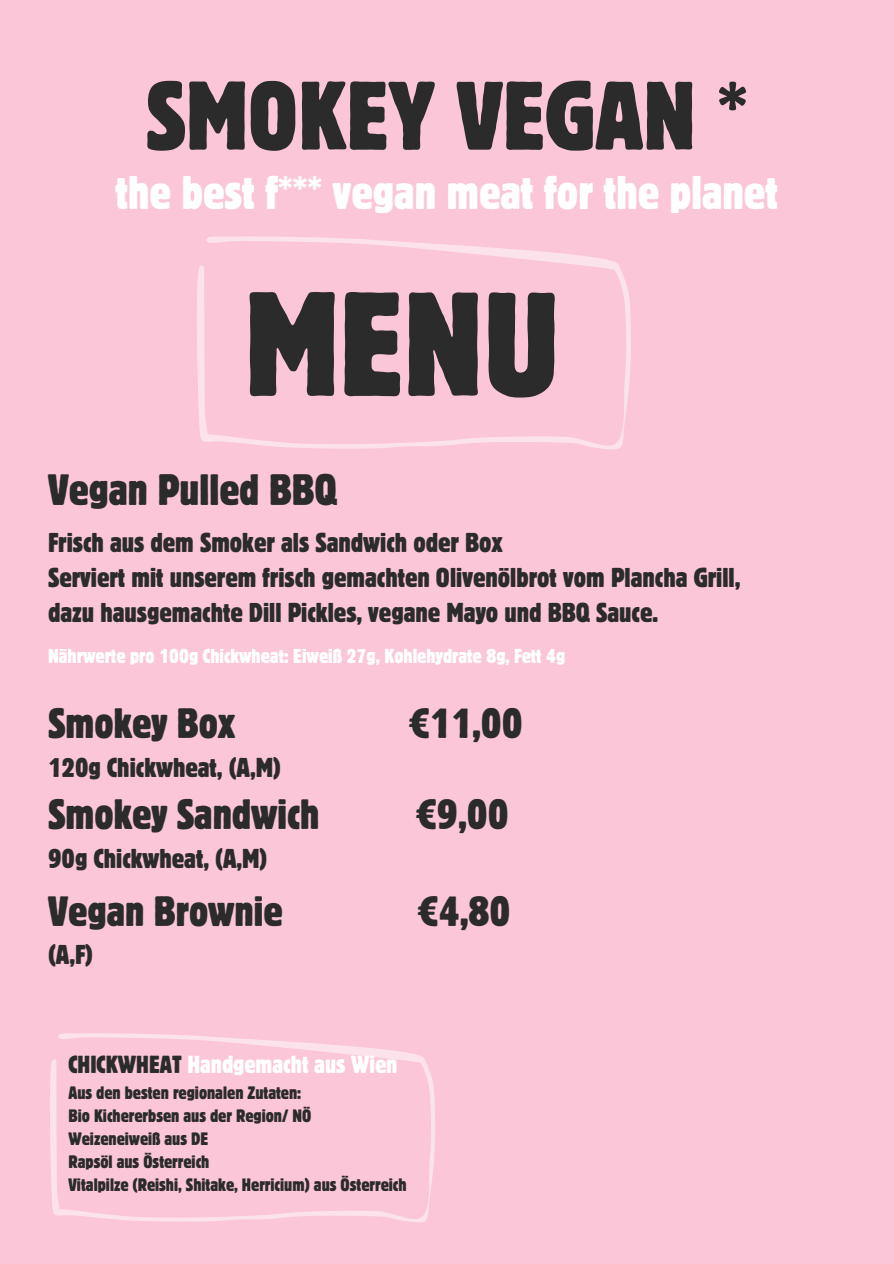
<style>
.page{position:relative;width:894px;height:1264px;background:#fff}
.page>*{position:absolute;margin:0;border:0;box-sizing:border-box;transform-origin:0 0}
.t1{font:condensed 146.55px "Block W1 G";color:#2b2b2b}
.t2{font:condensed 96.3px "Block W1 G";color:#2b2b2b}
.t3{font:condensed 46.8px "Block W1 G";color:#fff}
.t4{font:condensed 43.5px "Block W1 G";color:#2b2b2b}
.t5{font:condensed 42px "Block W1 G";color:#2b2b2b}
.t6{font:condensed 27px/34.8px "Block W1 G";color:#2b2b2b}
.t7{font:condensed 24.45px "Block W1 G";color:#fff}
.t8{font:condensed 19.95px "Block W1 G";color:#fff}
.t9{font:condensed 17.85px "Block W1 G";color:#2b2b2b}
.s1{color:#2b2b2b}
</style>
<div class="page">
<div style="left:0;top:0;width:893px;height:1263px;background:#fbc6d8"></div>
<svg style="left:50px;top:1033px;width:385px;height:189px"></svg>
<svg style="left:197px;top:236px;width:434px;height:214px"></svg>
<p class="t2" style="left:146px;top:53px;width:603px">SMOKEY VEGAN *</p>
<p class="t3" style="left:115px;top:163px;width:663px">the best f*** vegan meat for the planet</p>
<p class="t1" style="left:244px;top:249px;width:316px">MENU</p>
<h5 class="t4" style="left:48px;top:461px;width:290px">Vegan Pulled BBQ</h5>
<p class="t6" style="left:48px;top:524px;width:693px">Frisch aus dem Smoker als Sandwich oder Box<br>Serviert mit unserem frisch gemachten Olivenölbrot vom Plancha Grill, dazu hausgemachte Dill Pickles, vegane Mayo und BBQ Sauce.</p>
<p class="t8" style="left:48px;top:643px;width:518px">Nährwerte pro 100g Chickwheat: Eiweiß 27g, Kohlehydrate 8g, Fett 4g</p>
<h6 class="t5" style="left:48px;top:696px;width:189px">Smokey Box</h6>
<h6 class="t5" style="left:408px;top:696px;width:115px">€11,00</h6>
<h5 class="t6" style="left:48px;top:749px;width:234px">120g Chickwheat, (A,M)</h5>
<p class="t5" style="left:48px;top:787px;width:273px">Smokey Sandwich</p>
<p class="t5" style="left:415px;top:787px;width:94px">€9,00</p>
<p class="t6" style="left:48px;top:840px;width:221px">90g Chickwheat, (A,M)</p>
<p class="t5" style="left:48px;top:884px;width:236px">Vegan Brownie</p>
<p class="t5" style="left:417px;top:884px;width:94px">€4,80</p>
<p class="t6" style="left:48px;top:936px;width:46px">(A,F)</p>
<p class="t7" style="left:68px;top:1048px;width:330px"><span class="s1">CHICKWHEAT</span> Handgemacht aus Wien</p>
<h4 class="t9" style="left:68px;top:1080px;width:234px">Aus den besten regionalen Zutaten:</h4>
<p class="t9" style="left:68px;top:1103px;width:244px">Bio Kichererbsen aus der Region/ NÖ</p>
<h4 class="t9" style="left:68px;top:1126px;width:141px">Weizeneiweiß aus DE</h4>
<p class="t9" style="left:68px;top:1149px;width:142px">Rapsöl aus Österreich</p>
<p class="t9" style="left:68px;top:1173px;width:339px">Vitalpilze (Reishi, Shitake, Herricium) aus Österreich</p>
</div>
